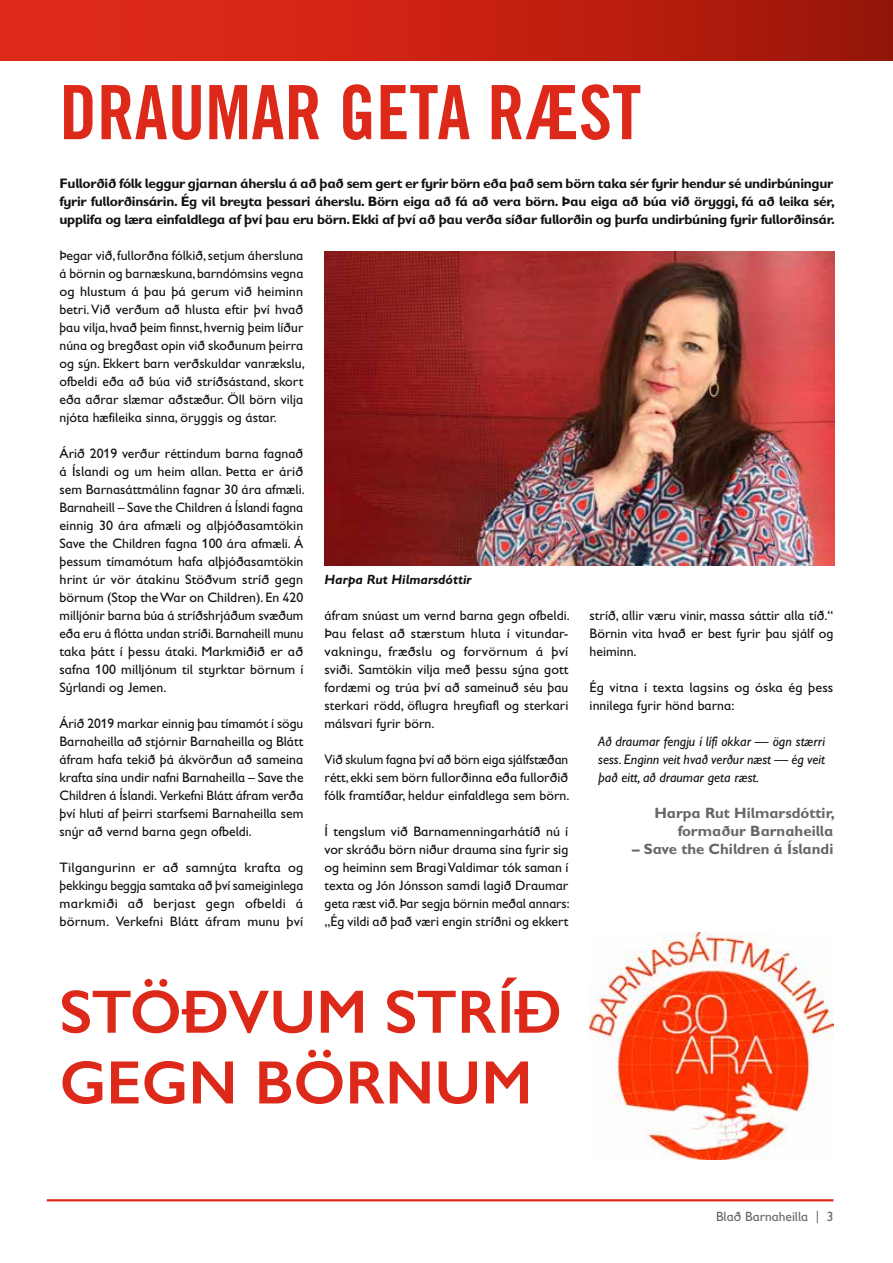
<style>
.page{position:relative;width:893px;height:1263px;background:#fff}
.page>*{position:absolute;margin:0;border:0;box-sizing:border-box;transform-origin:0 0}
.t1{font:75px "Trade Gothic LT Std Bd Cn 20";color:#dc291a}
.t2{font:600 61.5px/70.7px "Gill Sans";color:#dc291a}
.t3{font:700 15px/18px "Gill Sans Infant Std";color:#676767;text-align:right}
.t4{font:13.8px/18px "Gill Sans Infant Std";color:#111212;text-align:justify}
.t5{font:700 13.8px/18px "Gill Sans Infant Std";letter-spacing:-.02em;color:#111212;text-align:justify}
.t6{font:italic 13.8px/18px "Gill Sans Infant Std";color:#111212;text-align:justify}
.t7{font:italic 700 13.5px "Gill Sans Infant Std";color:#111212}
.t8{font:13.5px "Gill Sans Infant Std";color:#676767}
</style>
<div class="page">
<hr style="left:47px;top:1199px;width:786px;height:2px;background:#dc291a">
<div style="left:0;top:0;width:893px;height:61px;background:linear-gradient(to right,#ea2b1c,#9f1608)"></div>
<img style="left:590px;top:932px;width:243px;height:228px">
<img style="left:325px;top:252px;width:509px;height:314px">
<h1 class="t1" style="left:60px;top:67px;width:583px">DRAUMAR GETA RÆST</h1>
<p class="t5" style="left:60px;top:174px;width:777px">Fullorðið fólk leggur gjarnan áherslu á að það sem gert er fyrir börn eða það sem börn taka sér fyrir hendur sé undirbúningur fyrir fullorðinsárin. Ég vil breyta þessari áherslu. Börn eiga að fá að vera börn. Þau eiga að búa við öryggi, fá að leika sér, upplifa og læra einfaldlega af því þau eru börn. Ekki af því að þau verða síðar fullorðin og þurfa undirbúning fyrir fullorðinsár.</p>
<p class="t4" style="left:60px;top:246px;width:247px">Þegar við, fullorðna fólkið, setjum áhersluna á börnin og barnæskuna, barndómsins vegna og hlustum á þau þá gerum við heiminn betri. Við verðum að hlusta eftir því hvað þau vilja, hvað þeim finnst, hvernig þeim líður núna og bregðast opin við skoðunum þeirra og sýn. Ekkert barn verðskuldar vanrækslu, ofbeldi eða að búa við stríðsástand, skort eða aðrar slæmar aðstæður. Öll börn vilja njóta hæfileika sinna, öryggis og ástar.</p>
<p class="t4" style="left:60px;top:444px;width:247px">Árið 2019 verður réttindum barna fagnað á Íslandi og um heim allan. Þetta er árið sem Barnasáttmálinn fagnar 30 ára afmæli.<br>Barnaheill – Save the Children á Íslandi fagna einnig 30 ára afmæli og alþjóðasamtökin Save the Children fagna 100 ára afmæli. Á þessum tímamótum hafa alþjóðasamtökin hrint úr vör átakinu Stöðvum stríð gegn börnum (Stop the War on Children). En 420 milljónir barna búa á stríðshrjáðum svæðum eða eru á flótta undan stríði. Barnaheill munu taka þátt í þessu átaki. Markmiðið er að safna 100 milljónum til styrktar börnum í Sýrlandi og Jemen.</p>
<p class="t4" style="left:60px;top:714px;width:245px">Árið 2019 markar einnig þau tímamót í sögu Barnaheilla að stjórnir Barnaheilla og Blátt áfram hafa tekið þá ákvörðun að sameina krafta sína undir nafni Barnaheilla – Save the Children á Íslandi. Verkefni Blátt áfram verða því hluti af þeirri starfsemi Barnaheilla sem snýr að vernd barna gegn ofbeldi.</p>
<p class="t4" style="left:60px;top:858px;width:245px">Tilgangurinn er að samnýta krafta og þekkingu beggja samtaka að því sameiginlega markmiði að berjast gegn ofbeldi á börnum. Verkefni Blátt áfram munu því</p>
<p class="t7" style="left:325px;top:572px;width:148px">Harpa Rut Hilmarsdóttir</p>
<p class="t4" style="left:325px;top:606px;width:247px">áfram snúast um vernd barna gegn ofbeldi.<br>Þau felast að stærstum hluta í vitundar&shy;vakningu, fræðslu og forvörnum á því sviði. Samtökin vilja með þessu sýna gott fordæmi og trúa því að sameinuð séu þau sterkari rödd, öflugra hreyfiafl og sterkari málsvari fyrir börn.</p>
<p class="t4" style="left:325px;top:750px;width:246px">Við skulum fagna því að börn eiga sjálfstæðan rétt, ekki sem börn fullorðinna eða fullorðið fólk framtíðar, heldur einfaldlega sem börn.</p>
<p class="t4" style="left:325px;top:822px;width:247px">Í tengslum við Barnamenningarhátíð nú í vor skráðu börn niður drauma sína fyrir sig og heiminn sem Bragi Valdimar tók saman í texta og Jón Jónsson samdi lagið Draumar geta ræst við. Þar segja börnin meðal annars: „Ég vildi að það væri engin stríðni og ekkert</p>
<p class="t4" style="left:590px;top:606px;width:245px">stríð, allir væru vinir, massa sáttir alla tíð.“ Börnin vita hvað er best fyrir þau sjálf og heiminn.</p>
<p class="t4" style="left:590px;top:678px;width:245px">Ég vitna í texta lagsins og óska ég þess innilega fyrir hönd barna:</p>
<p class="t6" style="left:598px;top:732px;width:228px">Að draumar fengju í lífi okkar — ögn stærri sess. Enginn veit hvað verður næst — ég veit það eitt, að draumar geta ræst.</p>
<p class="t3" style="left:654px;top:803px;width:182px">Harpa Rut Hilmarsdóttir, formaður Barnaheilla</p>
<p class="t3" style="left:632px;top:839px;width:203px">– Save the Children á Íslandi</p>
<h2 class="t2" style="left:60px;top:976px;width:504px">STÖÐVUM STRÍÐ<br>GEGN BÖRNUM</h2>
<p class="t8" style="left:716px;top:1209px;width:119px">Blað Barnaheilla | 3</p>
</div>
